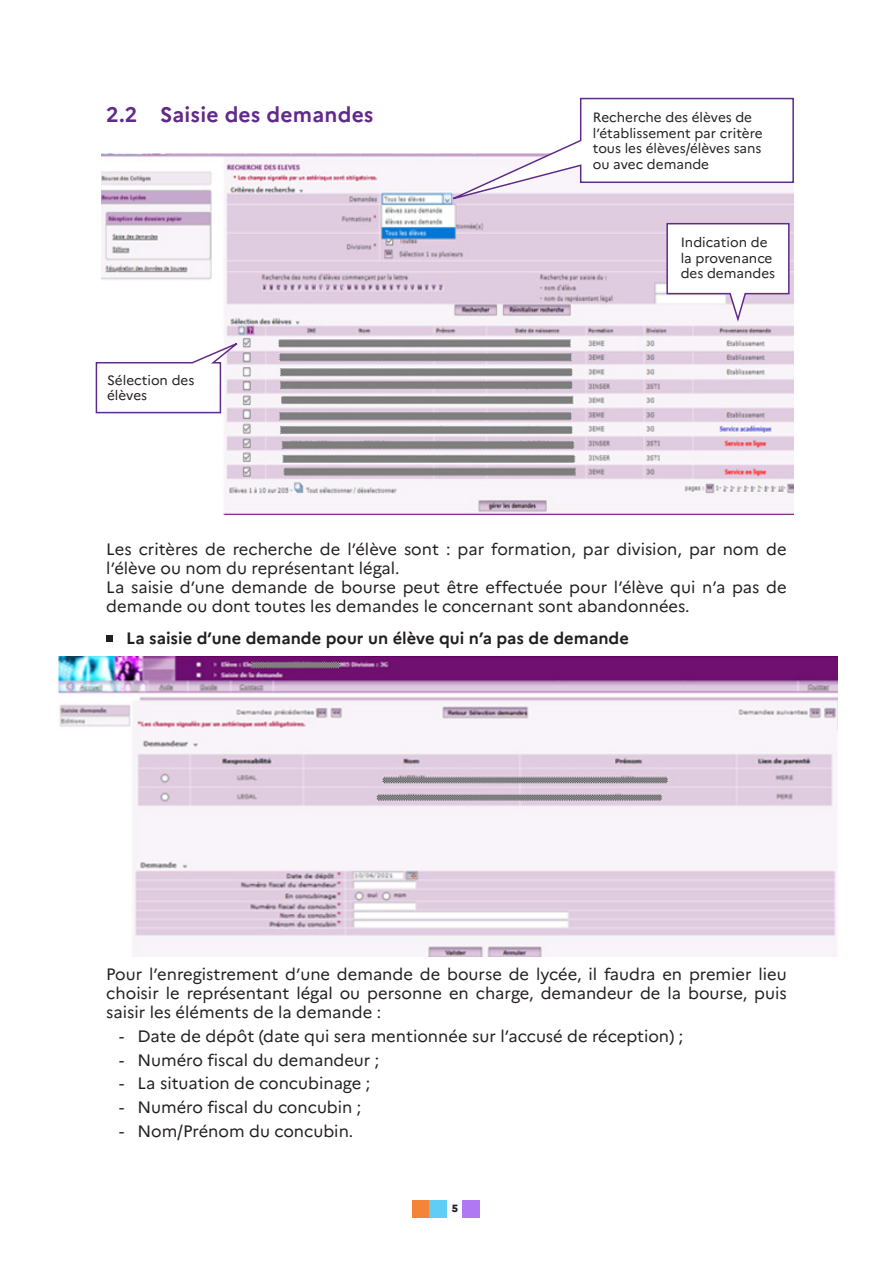
<style>
.page{position:relative;width:893px;height:1263px;background:#fff}
.page>*{position:absolute;margin:0;border:0;box-sizing:border-box;transform-origin:0 0}
.t1{font:700 21px "Marianne";letter-spacing:.01em;color:#612a8a}
.List_Paragraph{font:16.5px/19px "Marianne";color:#231f20}
.List_Paragraph-2{font:700 16.5px "Marianne";color:#231f20}
.t2{font:13.5px/15.5px "Marianne";color:#231f20}
.t3{font:800 10.5px "Marianne";color:#231f20}
</style>
<div class="page">
<div style="left:413px;top:1200px;width:17px;height:17px;background:#f48437"></div>
<div style="left:430px;top:1200px;width:17px;height:17px;background:#5fcdf5"></div>
<div style="left:463px;top:1200px;width:17px;height:17px;background:#b078f2"></div>
<div style="left:106px;top:635px;width:7px;height:7px;background:#231f20"></div>
<img style="left:58px;top:656px;width:779px;height:301px">
<img style="left:101px;top:154px;width:693px;height:360px">
<svg style="left:95px;top:338px;width:151px;height:76px"></svg>
<svg style="left:437px;top:97px;width:357px;height:107px"></svg>
<svg style="left:666px;top:222px;width:124px;height:102px"></svg>
<p class="t1" style="left:106px;top:102px;width:269px">2.2 Saisie des demandes</p>
<p class="t2" style="left:107px;top:372px;width:89px">Sélection des élèves</p>
<p class="t2" style="left:593px;top:110px;width:171px">Recherche des élèves de l’établissement par critère tous les élèves/élèves sans ou avec demande</p>
<p class="t2" style="left:681px;top:235px;width:96px">Indication de la provenance des demandes</p>
<p class="List_Paragraph" style="left:106px;top:539px;width:682px">Les critères de recherche de l’élève sont : par formation, par division, par nom de l’élève ou nom du représentant légal.</p>
<p class="List_Paragraph" style="left:106px;top:577px;width:682px">La saisie d’une demande de bourse peut être effectuée pour l’élève qui n’a pas de demande ou dont toutes les demandes le concernant sont abandonnées.</p>
<p class="List_Paragraph-2" style="left:126px;top:628px;width:504px">La saisie d’une demande pour un élève qui n’a pas de demande</p>
<p class="List_Paragraph" style="left:106px;top:965px;width:682px;text-align:justify">Pour l’enregistrement d’une demande de bourse de lycée, il faudra en premier lieu choisir le représentant légal ou personne en charge, demandeur de la bourse, puis saisir les éléments de la demande :</p>
<p class="List_Paragraph" style="left:119px;top:1026px;width:565px">- Date de dépôt (date qui sera mentionnée sur l’accusé de réception) ;</p>
<p class="List_Paragraph" style="left:119px;top:1050px;width:262px">- Numéro fiscal du demandeur ;</p>
<p class="List_Paragraph" style="left:119px;top:1074px;width:252px">- La situation de concubinage ;</p>
<p class="List_Paragraph" style="left:119px;top:1098px;width:244px">- Numéro fiscal du concubin ;</p>
<p class="List_Paragraph" style="left:119px;top:1121px;width:236px">- Nom/Prénom du concubin.</p>
<p class="t3" style="left:452px;top:1201px;width:8px">5</p>
</div>
